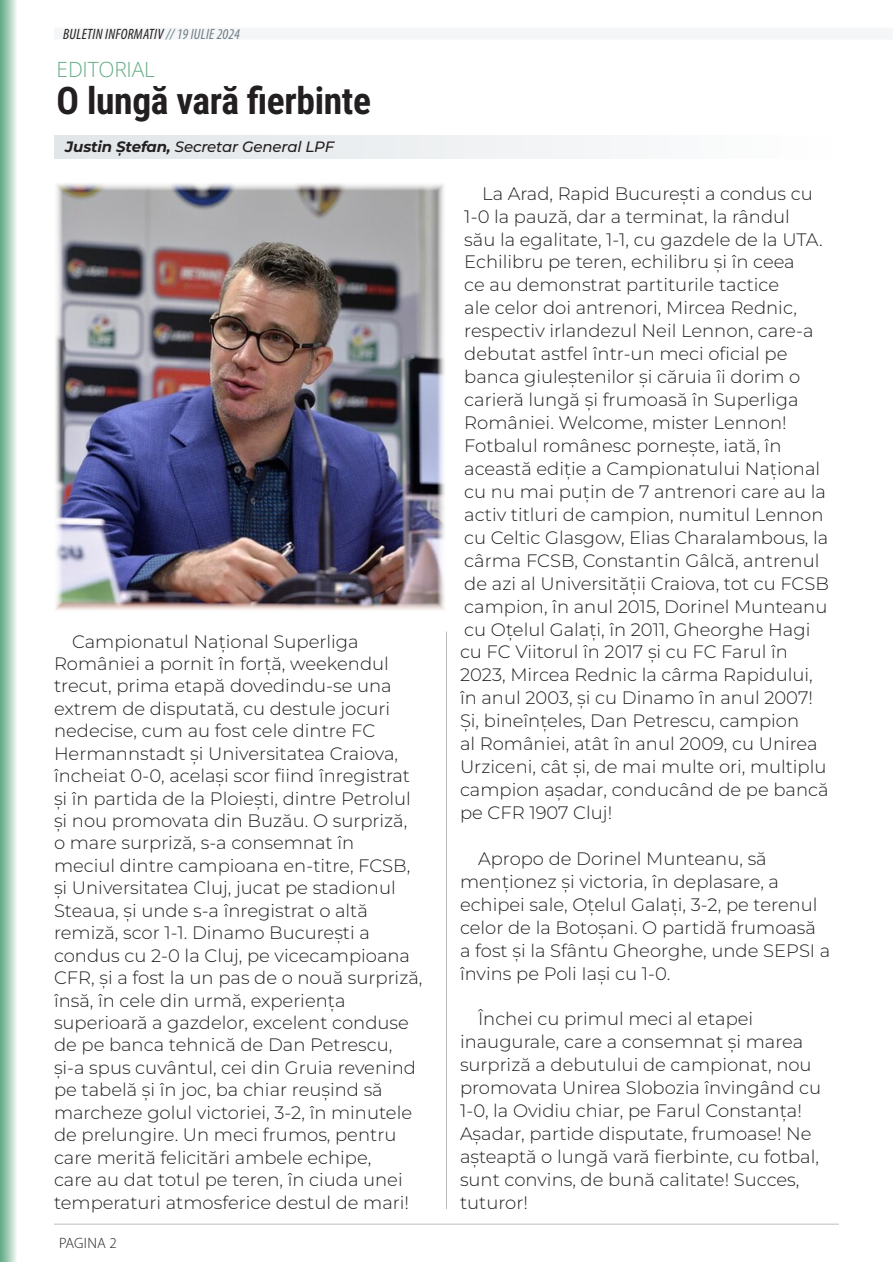
<style>
.page{position:relative;width:893px;height:1263px;background:#fff}
.page>*{position:absolute;margin:0;border:0;box-sizing:border-box;transform-origin:0 0}
.t1{font:700 37.5px "Roboto Condensed";letter-spacing:-.01em;color:#231f20}
.t2{font:300 21px "Open Sans";letter-spacing:-.01em;color:#66ab88}
.t3{font:300 18px/23px "Montserrat";color:#231f20}
.t4{font:italic 500 15px "Montserrat";letter-spacing:-.01em;color:#231f20}
.t5{font:italic condensed 15px "Myriad Pro";letter-spacing:.02em;color:#231f20}
.t6{font:300 15px "Myriad Pro";letter-spacing:.02em;color:#231f20}
.s1{color:#6c7d86}
.s2{font-weight:700}
</style>
<div class="page">
<img style="left:55px;top:183px;width:390px;height:427px">
<div style="left:54px;top:28px;width:839px;height:12px;background:#f5f6f7"></div>
<hr style="left:54px;top:1224px;width:785px;height:1px;background:#231f20">
<div style="left:54px;top:135px;width:785px;height:24px;background:linear-gradient(to right,#e0e5e8,#fefefe)"></div>
<hr style="left:446px;top:631px;width:1px;height:578px;background:#231f20">
<svg style="left:0;top:0;width:16px;height:1262px;background:#a4ccb8"></svg>
<p class="t5" style="left:63px;top:25px;width:178px">BULETIN INFORMATIV <span class="s1">// 19 IULIE 2024</span></p>
<p class="t2" style="left:57px;top:54px;width:100px">EDITORIAL</p>
<p class="t1" style="left:57px;top:74px;width:316px">O lungă vară fierbinte</p>
<p class="t4" style="left:65px;top:136px;width:270px"><span class="s2">Justin Ștefan,</span> Secretar General LPF</p>
<p class="t3" style="left:54px;top:629px;width:370px;line-height:22.5px;text-indent:18px">Campionatul Național Superliga României a pornit în forță, weekendul trecut, prima etapă dovedindu-se una extrem de disputată, cu destule jocuri nedecise, cum au fost cele dintre FC Hermannstadt și Universitatea Craiova, încheiat 0-0, același scor fiind înregistrat și în partida de la Ploiești, dintre Petrolul și nou promovata din Buzău. O surpriză, o mare surpriză, s-a consemnat în<br>meciul dintre campioana en-titre, FCSB, și Universitatea Cluj, jucat pe stadionul Steaua, și unde s-a înregistrat o altă remiză, scor 1-1. Dinamo București a condus cu 2-0 la Cluj, pe vicecampioana CFR, și a fost la un pas de o nouă surpriză, însă, în cele din urmă, experiența superioară a gazdelor, excelent conduse de pe banca tehnică de Dan Petrescu, și-a spus cuvântul, cei din Gruia revenind pe tabelă și în joc, ba chiar reușind să marcheze golul victoriei, 3-2, în minutele de prelungire. Un meci frumos, pentru care merită felicitări ambele echipe,<br>care au dat totul pe teren, în ciuda unei temperaturi atmosferice destul de mari!</p>
<p class="t6" style="left:59px;top:1234px;width:59px">PAGINA 2</p>
<p class="t3" style="left:460px;top:181px;width:370px;text-indent:22px">La Arad, Rapid București a condus cu 1-0 la pauză, dar a terminat, la rândul<br>său la egalitate, 1-1, cu gazdele de la UTA.<br>Echilibru pe teren, echilibru și în ceea<br>ce au demonstrat partiturile tactice<br>ale celor doi antrenori, Mircea Rednic, respectiv irlandezul Neil Lennon, care-a debutat astfel într-un meci oficial pe banca giuleștenilor și căruia îi dorim o carieră lungă și frumoasă în Superliga României. Welcome, mister Lennon!<br>Fotbalul românesc pornește, iată, în această ediție a Campionatului Național cu nu mai puțin de 7 antrenori care au la activ titluri de campion, numitul Lennon cu Celtic Glasgow, Elias Charalambous, la cârma FCSB, Constantin Gâlcă, antrenul de azi al Universității Craiova, tot cu FCSB campion, în anul 2015, Dorinel Munteanu cu Oțelul Galați, în 2011, Gheorghe Hagi cu FC Viitorul în 2017 și cu FC Farul în 2023, Mircea Rednic la cârma Rapidului, în anul 2003, și cu Dinamo în anul 2007!<br>Și, bineînțeles, Dan Petrescu, campion<br>al României, atât în anul 2009, cu Unirea Urziceni, cât și, de mai multe ori, multiplu campion așadar, conducând de pe bancă pe CFR 1907 Cluj!</p>
<p class="t3" style="left:460px;top:846px;width:372px;text-indent:18px">Apropo de Dorinel Munteanu, să menționez și victoria, în deplasare, a echipei sale, Oțelul Galați, 3-2, pe terenul celor de la Botoșani. O partidă frumoasă a fost și la Sfântu Gheorghe, unde SEPSI a învins pe Poli Iași cu 1-0.</p>
<p class="t3" style="left:460px;top:1007px;width:363px;text-indent:18px">Închei cu primul meci al etapei inaugurale, care a consemnat și marea surpriză a debutului de campionat, nou promovata Unirea Slobozia învingând cu 1-0, la Ovidiu chiar, pe Farul Constanța!<br>Așadar, partide disputate, frumoase! Ne așteaptă o lungă vară fierbinte, cu fotbal, sunt convins, de bună calitate! Succes, tuturor!</p>
</div>
